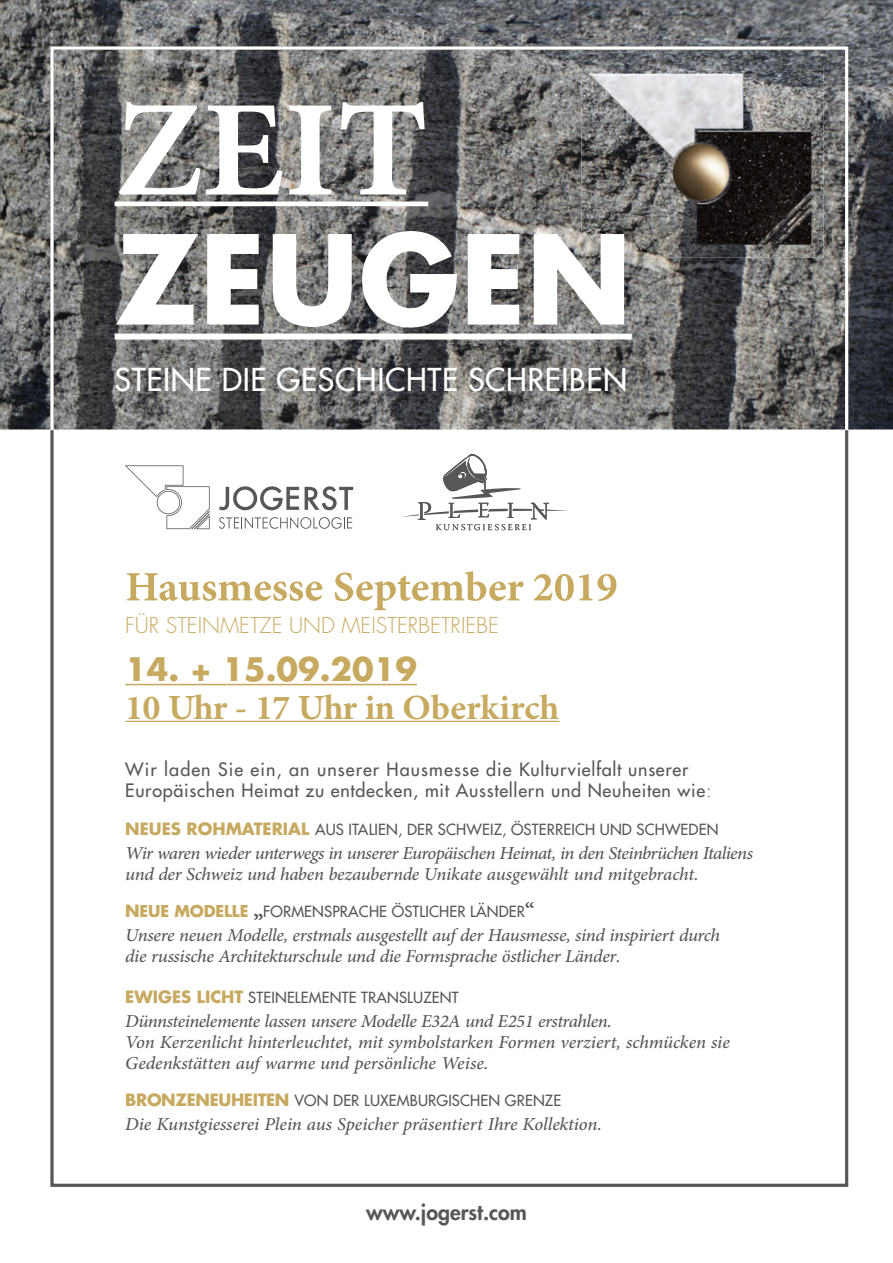
<style>
.page{position:relative;width:893px;height:1263px;background:#fff}
.page>*{position:absolute;margin:0;border:0;box-sizing:border-box;transform-origin:0 0}
.t1{font:700 191.55px "Adobe Arabic";color:#fff}
.t2{font:700 120px "Futura Std";color:#fff}
.t3{font:700 58.5px "Adobe Arabic";color:#c7a95f}
.t4{font:700 49.5px "Adobe Arabic";letter-spacing:-.005em;color:#c7a95f}
.t5{font:700 31.5px "Futura Std";color:#c7a95f}
.t6{font:500 30.75px "Futura Std";letter-spacing:.02em;color:#fff}
.t7{font:italic 25.5px/21px "Adobe Arabic";letter-spacing:-.015em;color:#575756}
.t8{font:300 21.3px "Futura Std";color:#c7a95f}
.t9{font:800 21.3px "Futura Std";color:#575756}
.t10{font:500 18px/21.6px "Futura Std";letter-spacing:.04em;color:#575756}
.t11{font:500 15px "Futura Std";letter-spacing:.01em;color:#575756}
.s1{font-weight:300}
.s2{font-weight:700;font-size:16.5px;color:#c7a95f}
.s3{font-weight:700;font-size:15.9px;color:#c7a95f}
.s4{font-family:"Minion Pro";font-weight:700;font-size:21px}
</style>
<div class="page">
<img style="left:0;top:0;width:893px;height:429px">
<div style="left:115px;top:201px;width:313px;height:5px;background:#fff"></div>
<div style="left:115px;top:334px;width:517px;height:6px;background:#fff"></div>
<img style="left:581px;top:67px;width:243px;height:191px">
<img style="left:581px;top:231px;width:43px;height:27px">
<div style="left:50px;top:46px;width:798px;height:386px;border:3px solid #fff"></div>
<hr style="left:125px;top:684px;width:292px;height:1px;background:#c7a95f">
<hr style="left:125px;top:721px;width:434px;height:1px;background:#c7a95f">
<svg style="left:402px;top:454px;width:166px;height:76px"></svg>
<svg style="left:125px;top:465px;width:85px;height:64px"></svg>
<svg style="left:219px;top:517px;width:133px;height:12px"></svg>
<svg style="left:219px;top:486px;width:80px;height:24px"></svg>
<svg style="left:305px;top:486px;width:48px;height:24px"></svg>
<h1 class="t1" style="left:115px;top:16px;width:315px">ZEIT</h1>
<h2 class="t2" style="left:115px;top:200px;width:519px">ZEUGEN</h2>
<p class="t6" style="left:115px;top:360px;width:514px">STEINE DIE GESCHICHTE SCHREIBEN</p>
<h3 class="t3" style="left:125px;top:546px;width:494px">Hausmesse September2019</h3>
<p class="t8" style="left:125px;top:613px;width:375px">FÜR STEINMETZE UND MEISTERBETRIEBE</p>
<p class="t5" style="left:125px;top:649px;width:293px">14. + 15.09.2019</p>
<h3 class="t4" style="left:125px;top:673px;width:436px">10 Uhr - 17 Uhr in Oberkirch</h3>
<p class="t10" style="left:125px;top:758px;width:588px">Wir laden Sie ein, an unserer Hausmesse die Kulturvielfalt unserer<br>Europäischen Heimat zu entdecken, mit Ausstellern und Neuheiten wie<span class="s1">:</span></p>
<p class="t11" style="left:125px;top:820px;width:595px"><span class="s2">NEUES ROHMATERIAL</span> AUS ITALIEN, DER SCHWEIZ, ÖSTERREICH UND SCHWEDEN</p>
<p class="t7" style="left:125px;top:839px;width:629px">Wir waren wieder unterwegs in unserer Europäischen Heimat, in den Steinbrüchen Italiens und der Schweiz und haben bezaubernde Unikate ausgewählt und mitgebracht.</p>
<p class="t11" style="left:125px;top:902px;width:411px"><span class="s2">N</span><span class="s3">EUE MODELLE</span> <span class="s4">„</span>FORMENSPRACHE ÖSTLICHER LÄNDER<span class="s4">“</span></p>
<p class="t7" style="left:125px;top:922px;width:596px">Unsere neuen Modelle, erstmals ausgestellt auf der Hausmesse, sind inspiriert durch die russische Architekturschule und die Formsprache östlicher Länder.</p>
<p class="t11" style="left:125px;top:988px;width:335px"><span class="s2">EWIGES LICHT</span> STEINELEMENTE TRANSLUZENT</p>
<p class="t7" style="left:125px;top:1007px;width:606px">Dünnsteinelemente lassen unsere Modelle E32A und E251 erstrahlen.<br>Von Kerzenlicht hinterleuchtet, mit symbolstarken Formen verziert, schmücken sie<br>Gedenkstätten auf warme und persönliche Weise.</p>
<p class="t11" style="left:125px;top:1091px;width:437px"><span class="s2">BRONZENEUHEITEN</span> VON DER LUXEMBURGISCHEN GRENZE</p>
<p class="t7" style="left:125px;top:1111px;width:478px">Die Kunstgiesserei Plein aus Speicher präsentiert Ihre Kollektion.</p>
<p class="t9" style="left:366px;top:1198px;width:162px">www.jogerst.com</p>
</div>
